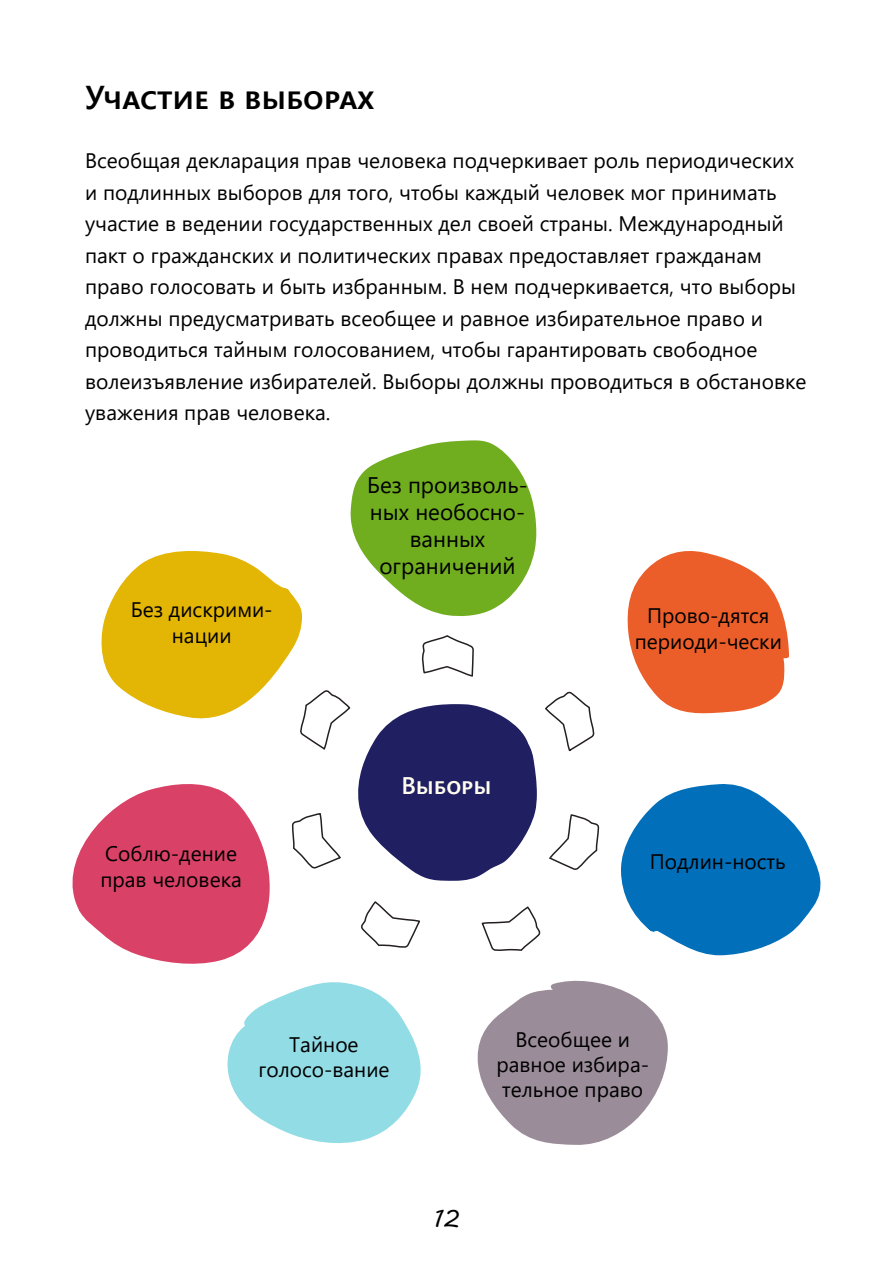
<style>
.page{position:relative;width:893px;height:1263px;background:#fff}
.page>*{position:absolute;margin:0;border:0;box-sizing:border-box;transform-origin:0 0}
.t1{font:600 33px "Segoe UI";color:#000}
.t2{font:600 24px "Segoe UI";color:#fffdef}
.t3{font:24px "MV Boli";color:#000}
.t4{font:22.5px/27px "Segoe UI";color:#000;text-align:center}
.t5{font:21px/31.5px "Segoe UI";color:#000;text-align:center}
</style>
<div class="page">
<svg style="left:72px;top:440px;width:749px;height:705px"></svg>
<h1 class="t1" style="left:85px;top:66px;width:290px">Участие в выборах</h1>
<p class="t5" style="left:85px;top:143px;width:723px;text-align:left">Всеобщая декларация прав человека подчеркивает роль периодических и подлинных выборов для того, чтобы каждый человек мог принимать участие в ведении государственных дел своей страны. Международный пакт о гражданских и политических правах предоставляет гражданам право голосовать и быть избранным. В нем подчеркивается, что выборы должны предусматривать всеобщее и равное избирательное право и проводиться тайным голосованием, чтобы гарантировать свободное волеизъявление избирателей. Выборы должны проводиться в обстановке уважения прав человека.</p>
<p class="t5" style="left:131px;top:595px;width:143px;line-height:25.2px">Без дискрими&shy;нации</p>
<p class="t5" style="left:100px;top:839px;width:143px;line-height:25.2px;text-align:left">Соблю-дение прав человека</p>
<p class="t4" style="left:367px;top:470px;width:162px">Без произволь&shy;ных необосно&shy;ванных ограничений</p>
<p class="t2" style="left:401px;top:763px;width:92px">Выборы</p>
<p class="t5" style="left:635px;top:601px;width:149px;line-height:25.2px">Прово-дятся периоди-чески</p>
<p class="t5" style="left:650px;top:844px;width:137px">Подлин-ность</p>
<p class="t5" style="left:258px;top:1030px;width:133px;line-height:25.2px">Тайное голосо-вание</p>
<p class="t5" style="left:496px;top:1025px;width:154px;line-height:25.2px">Всеобщее и равное избира&shy;тельное право</p>
<p class="t3" style="left:434px;top:1202px;width:27px">12</p>
</div>
